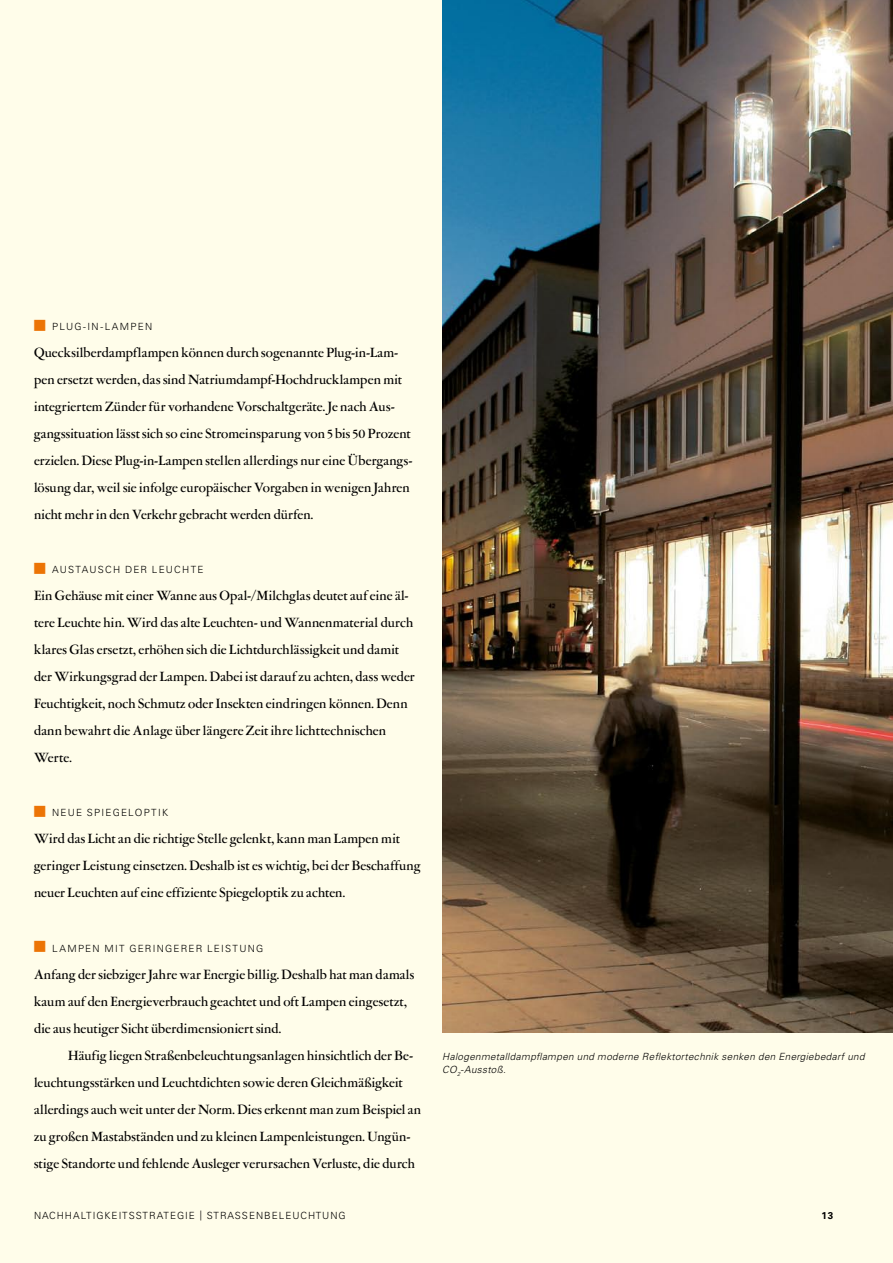
<style>
.page{position:relative;width:893px;height:1263px;background:#fffdea}
.page>*{position:absolute;margin:0;border:0;box-sizing:border-box;transform-origin:0 0}
.t1{font:500 15px/27px "Garamont Amst SH";letter-spacing:.015em;color:#000}
.t2{font:300 9.9px "Univers LT";letter-spacing:.1em;color:#000}
.t3{font:italic 300 9.9px/13.5px "Univers LT";letter-spacing:.035em;color:#000}
.t4{font:700 9.9px "Univers LT";color:#000}
</style>
<div class="page">
<img style="left:442px;top:0;width:451px;height:1032px">
<p class="t2" style="left:34px;top:321px;width:80px"><sup>■</sup> PLUG-IN-LAMPE</p>
<p class="t2" style="left:145px;top:321px;width:9px">N</p>
<p class="t1" style="left:34px;top:340px;width:380px">Quecksilberdampflampen können durch sogenannte Plug-in-Lam&shy;pen ersetzt werden, das sind Natriumdampf-Hochdrucklampen mit integriertem Zünder für vorhandene Vorschaltgeräte. Je nach Aus&shy;gangssituation lässt sich so eine Stromeinsparung von 5 bis 50 Prozent erzielen. Diese Plug-in-Lampen stellen allerdings nur eine Übergangs&shy;lösung dar, weil sie infolge europäischer Vorgaben in wenigen Jahren nicht mehr in den Verkehr gebracht werden dürfen.</p>
<p class="t2" style="left:34px;top:564px;width:57px"><sup>■</sup> AUSTAUS</p>
<p class="t2" style="left:105px;top:564px;width:36px">CH DER</p>
<p class="t2" style="left:152px;top:564px;width:8px">LEU</p>
<p class="t2" style="left:174px;top:564px;width:29px">CHTE</p>
<p class="t1" style="left:34px;top:583px;width:382px">Ein Gehäuse mit einer Wanne aus Opal-/Milchglas deutet auf eine äl&shy;tere Leuchte hin. Wird das alte Leuchten- und Wannenmaterial durch klares Glas ersetzt, erhöhen sich die Lichtdurchlässigkeit und damit der Wirkungsgrad der Lampen. Dabei ist darauf zu achten, dass weder Feuchtigkeit, noch Schmutz oder Insekten eindringen können. Denn dann bewahrt die Anlage über längere Zeit ihre lichttechnischen Werte.</p>
<p class="t2" style="left:34px;top:807px;width:27px"><sup>■</sup> NEUE</p>
<p class="t2" style="left:87px;top:807px;width:14px">SPIE</p>
<p class="t2" style="left:113px;top:807px;width:57px">GELOPTI K</p>
<p class="t1" style="left:34px;top:826px;width:388px">Wird das Licht an die richtige Stelle gelenkt, kann man Lampen mit geringer Leistung einsetzen. Deshalb ist es wichtig, bei der Beschaffung neuer Leuchten auf eine effiziente Spiegeloptik zu achten.</p>
<p class="t2" style="left:34px;top:942px;width:27px"><sup>■</sup> LAMPE</p>
<p class="t2" style="left:93px;top:942px;width:52px">N MIT GERI</p>
<p class="t2" style="left:157px;top:942px;width:25px">NGERER</p>
<p class="t2" style="left:207px;top:942px;width:7px">LEIS</p>
<p class="t2" style="left:232px;top:942px;width:32px">TU NG</p>
<p class="t1" style="left:34px;top:961px;width:382px">Anfang der siebziger Jahre war Energie billig. Deshalb hat man damals kaum auf den Energieverbrauch geachtet und oft Lampen eingesetzt, die aus heutiger Sicht überdimensioniert sind.</p>
<p class="t1" style="left:34px;top:1042px;width:388px;text-indent:34px">Häufig liegen Straßenbeleuchtungsanlagen hinsichtlich der Be&shy;leuchtungsstärken und Leuchtdichten sowie deren Gleichmäßigkeit allerdings auch weit unter der Norm. Dies erkennt man zum Beispiel an zu großen Mastabständen und zu kleinen Lampenleistungen. Ungün&shy;stige Standorte und fehlende Ausleger verursachen Verluste, die durch</p>
<p class="t3" style="left:442px;top:1049px;width:424px">Halogenmetalldampflampen und moderne Reflektortechnik senken den Energiebedarf und<br>CO<sub>2</sub>-Ausstoß.</p>
<p class="t2" style="left:34px;top:1210px;width:194px">NACHHALTI GKEITSSTRATEGIE | STRASSE</p>
<p class="t2" style="left:256px;top:1210px;width:91px">NBELEUCHTU NG</p>
<p class="t4" style="left:821px;top:1210px;width:13px">13</p>
</div>
